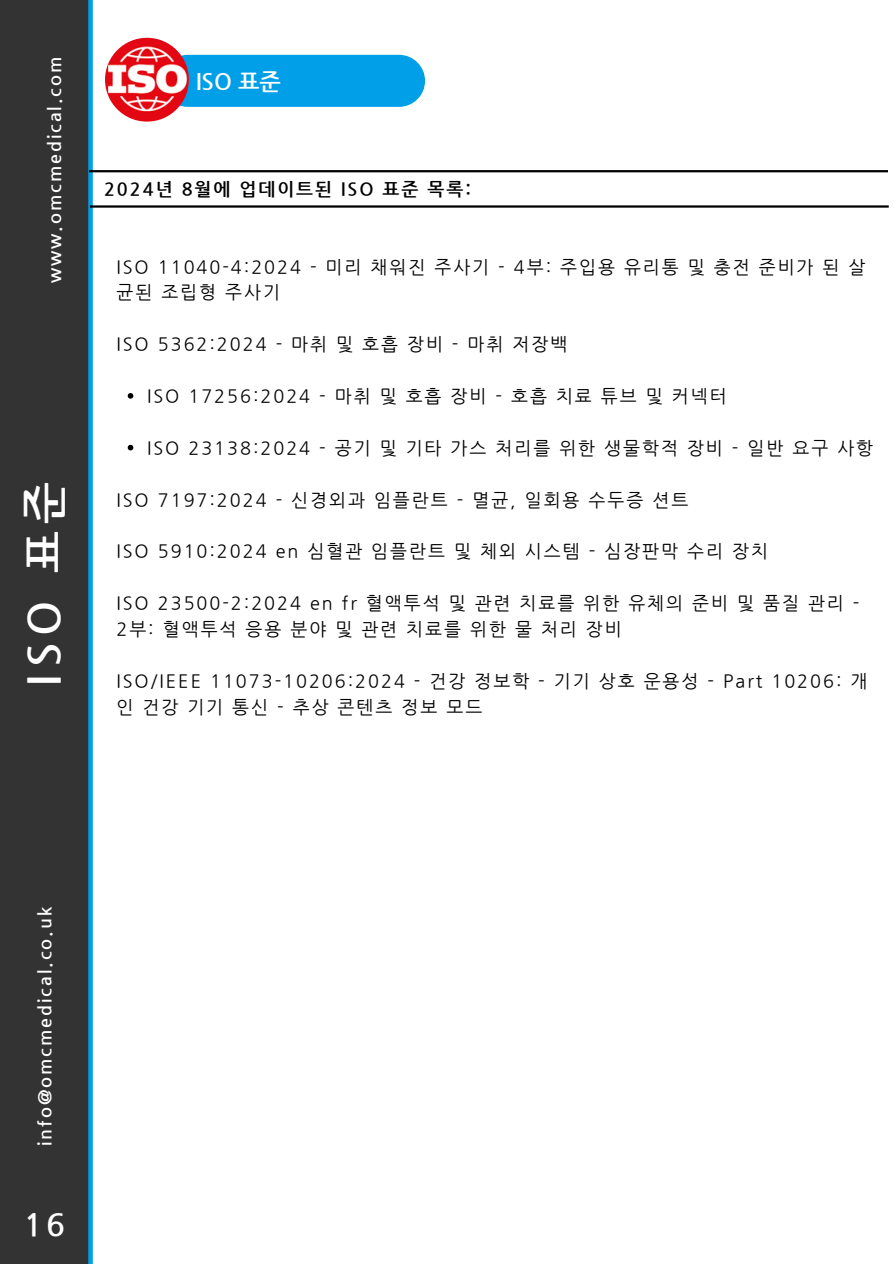
<style>
.page{position:relative;width:894px;height:1264px;background:#fff}
.page>*{position:absolute;margin:0;border:0;box-sizing:border-box;transform-origin:0 0}
.t1{font:700 44.7px "Nanum Gothic";color:#fff}
.t2{font:700 31.2px "Nanum Gothic";color:#fff}
.t3{font:23.1px "Nanum Gothic";color:#fff}
.t4{font:22.95px "Nanum Gothic";color:#fff}
.t5{font:700 22.8px "Nanum Gothic";color:#fff}
.t6{font:18px/25.8px "Nanum Gothic";letter-spacing:.11em;color:#000}
.t7{font:700 18px "Nanum Gothic";letter-spacing:.11em;color:#fff}
.t8{font:700 18px "Nanum Gothic";letter-spacing:.11em;color:#000}
</style>
<div class="page">
<div style="left:0;top:0;width:89px;height:1263px;background:#333"></div>
<div style="left:88px;top:0;width:5px;height:1263px;background:#009fe7"></div>
<hr style="left:89px;top:170px;width:798px;height:2px;background:#000">
<hr style="left:90px;top:205px;width:798px;height:3px;background:#000">
<svg style="left:128px;top:393px;width:5px;height:5px"></svg>
<svg style="left:128px;top:445px;width:5px;height:5px"></svg>
<div style="left:162px;top:55px;width:263px;height:52px;background:#009fe7;border-radius:26px"></div>
<img style="left:105px;top:38px;width:84px;height:84px;border-radius:50%">
<p class="t7" style="left:44px;top:283px;width:228px;rotate:-90deg">www.omcmedical.com</p>
<p class="t1" style="left:18px;top:685px;width:205px;rotate:-90deg">ISO 표준</p>
<p class="t5" style="left:196px;top:68px;width:86px">ISO 표준</p>
<p class="t8" style="left:104px;top:178px;width:368px">2024년 8월에 업데이트된 ISO 표준 목록:</p>
<h2 class="t6" style="left:116px;top:253px;width:750px">ISO 11040-4:2024 - 미리 채워진 주사기 - 4부: 주입용 유리통 및 충전 준비가 된 살 균된 조립형 주사기</h2>
<h3 class="t6" style="left:116px;top:331px;width:452px">ISO 5362:2024 - 마취 및 호흡 장비 - 마취 저장백</h3>
<h4 class="t6" style="left:147px;top:383px;width:581px">ISO 17256:2024 - 마취 및 호흡 장비 - 호흡 치료 튜브 및 커넥터</h4>
<h4 class="t6" style="left:147px;top:434px;width:727px">ISO 23138:2024 - 공기 및 기타 가스 처리를 위한 생물학적 장비 - 일반 요구 사항</h4>
<p class="t6" style="left:116px;top:486px;width:573px">ISO 7197:2024 - 신경외과 임플란트 - 멸균, 일회용 수두증 션트</p>
<p class="t6" style="left:116px;top:538px;width:652px">ISO 5910:2024 en 심혈관 임플란트 및 체외 시스템 - 심장판막 수리 장치</p>
<h4 class="t6" style="left:116px;top:590px;width:744px">ISO 23500-2:2024 en fr 혈액투석 및 관련 치료를 위한 유체의 준비 및 품질 관리 -<br>2부: 혈액투석 응용 분야 및 관련 치료를 위한 물 처리 장비</h4>
<p class="t6" style="left:116px;top:667px;width:752px">ISO/IEEE 11073-10206:2024 - 건강 정보학 - 기기 상호 운용성 - Part 10206: 개 인 건강 기기 통신 - 추상 콘텐츠 정보 모드</p>
<p class="t7" style="left:34px;top:1146px;width:240px;rotate:-90deg">info@omcmedical.co.uk</p>
<h5 class="t3" style="left:39px;top:1204px;width:15px">5</h5>
<p class="t2" style="left:24px;top:1206px;width:43px">16</p>
<h5 class="t4" style="left:38px;top:1212px;width:15px">5</h5>
</div>
